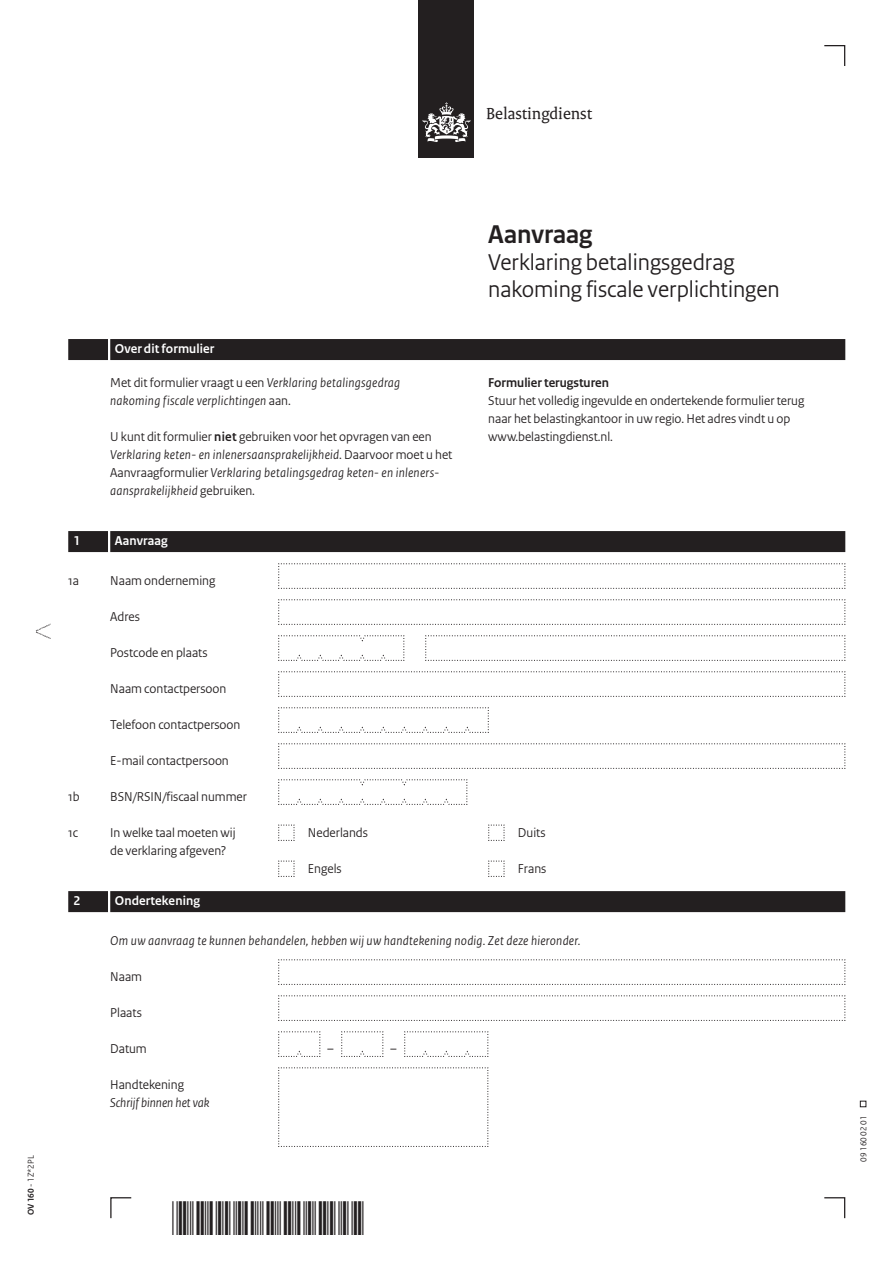
<style>
.page{position:relative;width:893px;height:1263px;background:#fff}
.page>*{position:absolute;margin:0;border:0;box-sizing:border-box;transform-origin:0 0}
.t1{font:45px "Free 3 of 9 Extended";letter-spacing:.005em;color:#231f20}
.t2{font:700 27px "Rijksoverheid Sans Heading";color:#231f20}
.t3{font:24px/27px "Rijksoverheid Sans Heading";color:#231f20}
.t4{font:17.25px "Rijksoverheid Serif";color:#231f20}
.t5{font:italic 13.5px/18px "Rijksoverheid Sans Heading";letter-spacing:.02em;color:#231f20}
.t6{font:13.5px/18px "Rijksoverheid Sans Heading";color:#231f20}
.t7{font:700 13.5px "Rijksoverheid Sans Heading";letter-spacing:.01em;color:#fff}
.t8{font:700 13.5px "Rijksoverheid Sans Heading";color:#231f20}
.t9{font:italic 13.5px "Rijksoverheid Sans Heading";color:#231f20}
.t10{font:9px "Rijksoverheid Sans Heading";color:#231f20}
.s1{font-weight:700}
.s2{font-style:normal}
.s3{font-weight:700;font-style:normal}
</style>
<div class="page">
<svg style="left:824px;top:1197px;width:22px;height:22px"></svg>
<svg style="left:110px;top:1197px;width:22px;height:22px"></svg>
<svg style="left:824px;top:45px;width:22px;height:21px"></svg>
<svg style="left:860px;top:1101px;width:6px;height:6px"></svg>
<div style="left:419px;top:0;width:55px;height:158px;background:#231f20"></div>
<svg style="left:423px;top:102px;width:47px;height:40px"></svg>
<svg style="left:36px;top:624px;width:15px;height:15px"></svg>
<div style="left:110px;top:531px;width:735px;height:21px;background:#231f20"></div>
<div style="left:68px;top:531px;width:40px;height:21px;background:#231f20"></div>
<div style="left:110px;top:891px;width:735px;height:21px;background:#231f20"></div>
<div style="left:68px;top:891px;width:40px;height:21px;background:#231f20"></div>
<svg style="left:278px;top:563px;width:568px;height:26px"></svg>
<svg style="left:278px;top:599px;width:568px;height:26px"></svg>
<svg style="left:278px;top:635px;width:127px;height:26px"></svg>
<svg style="left:425px;top:635px;width:421px;height:26px"></svg>
<svg style="left:278px;top:671px;width:568px;height:26px"></svg>
<svg style="left:278px;top:707px;width:211px;height:26px"></svg>
<svg style="left:278px;top:743px;width:568px;height:26px"></svg>
<svg style="left:278px;top:779px;width:190px;height:26px"></svg>
<svg style="left:278px;top:824px;width:17px;height:17px"></svg>
<svg style="left:488px;top:824px;width:17px;height:17px"></svg>
<svg style="left:278px;top:860px;width:17px;height:17px"></svg>
<svg style="left:488px;top:860px;width:17px;height:17px"></svg>
<svg style="left:278px;top:959px;width:568px;height:26px"></svg>
<svg style="left:278px;top:995px;width:568px;height:26px"></svg>
<svg style="left:278px;top:1031px;width:43px;height:26px"></svg>
<svg style="left:341px;top:1031px;width:43px;height:26px"></svg>
<svg style="left:404px;top:1031px;width:85px;height:26px"></svg>
<svg style="left:278px;top:1067px;width:211px;height:80px"></svg>
<div style="left:110px;top:339px;width:735px;height:21px;background:#231f20"></div>
<div style="left:68px;top:339px;width:40px;height:21px;background:#231f20"></div>
<p class="t4" style="left:486px;top:103px;width:107px">Belastingdienst</p>
<p class="t10" style="left:26px;top:1215px;width:61px;rotate:-90deg"><span class="s1">OV 160</span> - 1Z*2PL</p>
<p class="t7" style="left:115px;top:341px;width:101px">Over dit formulier</p>
<p class="t5" style="left:110px;top:374px;width:291px"><span class="s2">Met dit formulier vraagt u een</span> Verklaring betalingsgedrag nakoming fiscale verplichtingen <span class="s2">aan.</span></p>
<p class="t5" style="left:110px;top:428px;width:344px"><span class="s2">U kunt dit formulier</span> <span class="s3">niet</span> <span class="s2">gebruiken voor het opvragen van een </span>Verklaring keten- en inlenersaansprakelijkheid<span class="s2">. Daarvoor moet u het Aanvraagformulier</span> Verklaring betalingsgedrag keten- en inleners&shy;aansprakelijkheid <span class="s2">gebruiken.</span></p>
<h2 class="t2" style="left:488px;top:219px;width:106px">Aanvraag</h2>
<h3 class="t3" style="left:488px;top:249px;width:293px">Verklaring betalingsgedrag nakoming fiscale verplichtingen</h3>
<p class="t8" style="left:488px;top:375px;width:122px">Formulier terugsturen</p>
<p class="t6" style="left:488px;top:392px;width:318px">Stuur het volledig ingevulde en ondertekende formulier terug naar het belastingkantoor in uw regio. Het adres vindt u op www.belastingdienst.nl.</p>
<p class="t7" style="left:74px;top:533px;width:8px">1</p>
<p class="t7" style="left:115px;top:533px;width:55px">Aanvraag</p>
<p class="t6" style="left:68px;top:572px;width:12px">1a</p>
<p class="t6" style="left:110px;top:572px;width:107px">Naam onderneming</p>
<p class="t6" style="left:110px;top:608px;width:31px">Adres</p>
<p class="t6" style="left:110px;top:644px;width:99px">Postcode en plaats</p>
<p class="t6" style="left:110px;top:680px;width:118px">Naam contactpersoon</p>
<p class="t6" style="left:110px;top:716px;width:132px">Telefoon contactpersoon</p>
<p class="t6" style="left:110px;top:752px;width:120px">E-mail contactpersoon</p>
<p class="t6" style="left:68px;top:788px;width:13px">1b</p>
<p class="t6" style="left:110px;top:788px;width:138px">BSN/RSIN/fiscaal nummer</p>
<p class="t6" style="left:68px;top:824px;width:11px">1c</p>
<p class="t6" style="left:110px;top:824px;width:127px">In welke taal moeten wij</p>
<p class="t6" style="left:308px;top:824px;width:62px">Nederlands</p>
<p class="t6" style="left:518px;top:824px;width:29px">Duits</p>
<p class="t6" style="left:110px;top:842px;width:117px">de verklaring afgeven?</p>
<p class="t6" style="left:308px;top:860px;width:35px">Engels</p>
<p class="t6" style="left:518px;top:860px;width:30px">Frans</p>
<p class="t7" style="left:74px;top:893px;width:8px">2</p>
<p class="t7" style="left:115px;top:893px;width:87px">Ondertekening</p>
<p class="t5" style="left:110px;top:932px;width:472px">Om uw aanvraag te kunnen behandelen, hebben wij uw handtekening nodig. Zet deze hieronder.</p>
<p class="t6" style="left:110px;top:968px;width:33px">Naam</p>
<p class="t6" style="left:110px;top:1004px;width:33px">Plaats</p>
<p class="t6" style="left:110px;top:1040px;width:38px">Datum</p>
<p class="t6" style="left:327px;top:1040px;width:8px">–</p>
<p class="t6" style="left:390px;top:1040px;width:8px">–</p>
<p class="t6" style="left:110px;top:1076px;width:75px">Handtekening</p>
<p class="t9" style="left:110px;top:1095px;width:101px">Schrijf binnen het vak</p>
<h1 class="t1" style="left:172px;top:1193px;width:194px">*091600201*</h1>
<p class="t10" style="left:858px;top:1161px;width:47px;rotate:-90deg">09 160 02 01</p>
</div>
